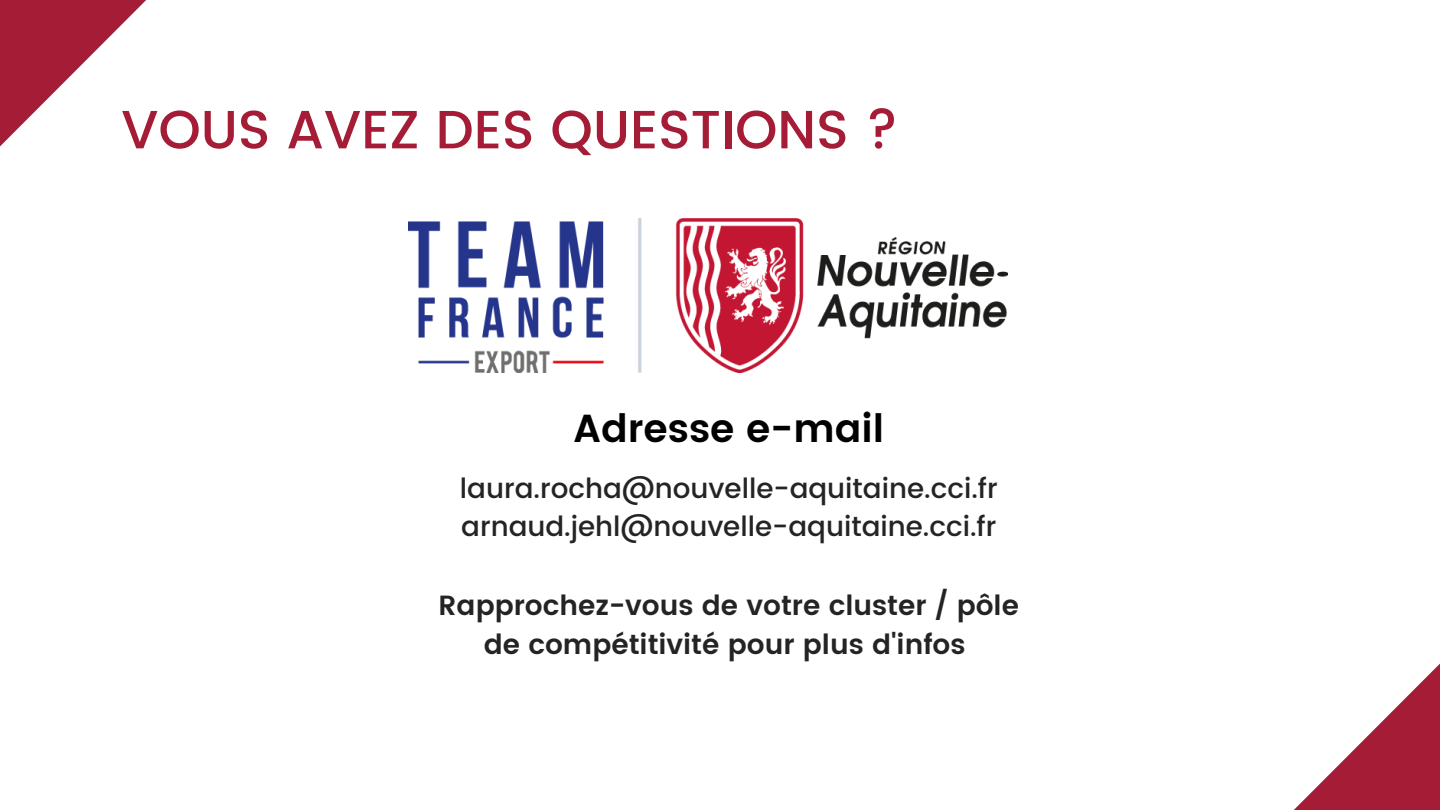
<style>
.page{position:relative;width:1440px;height:810px;background:#fff}
.page>*{position:absolute;margin:0;border:0;box-sizing:border-box;transform-origin:0 0}
.t1{font:500 53.8px "Poppins";color:#a41c35}
.t2{font:600 39px "Poppins";color:#000}
.t3{font:500 27.7px/38.2px "Poppins";color:#242424}
.t4{font:600 27.7px/38.2px "Poppins";color:#242424;text-align:center}
</style>
<div class="page">
<svg style="left:0;top:0;width:146px;height:146px"></svg>
<svg style="left:1294px;top:664px;width:146px;height:146px"></svg>
<img style="left:408px;top:219px;width:600px;height:153px">
<h1 class="t1" style="left:121px;top:90px;width:779px">VOUS AVEZ DES QUESTIONS ?</h1>
<h2 class="t2" style="left:574px;top:399px;width:312px">Adresse e-mail</h2>
<p class="t3" style="left:460px;top:470px;width:539px">laura.rocha@nouvelle-aquitaine.cci.fr arnaud.jehl@nouvelle-aquitaine.cci.fr</p>
<p class="t4" style="left:439px;top:588px;width:582px">Rapprochez-vous de votre cluster / pôle de compétitivité pour plus d'infos</p>
</div>
